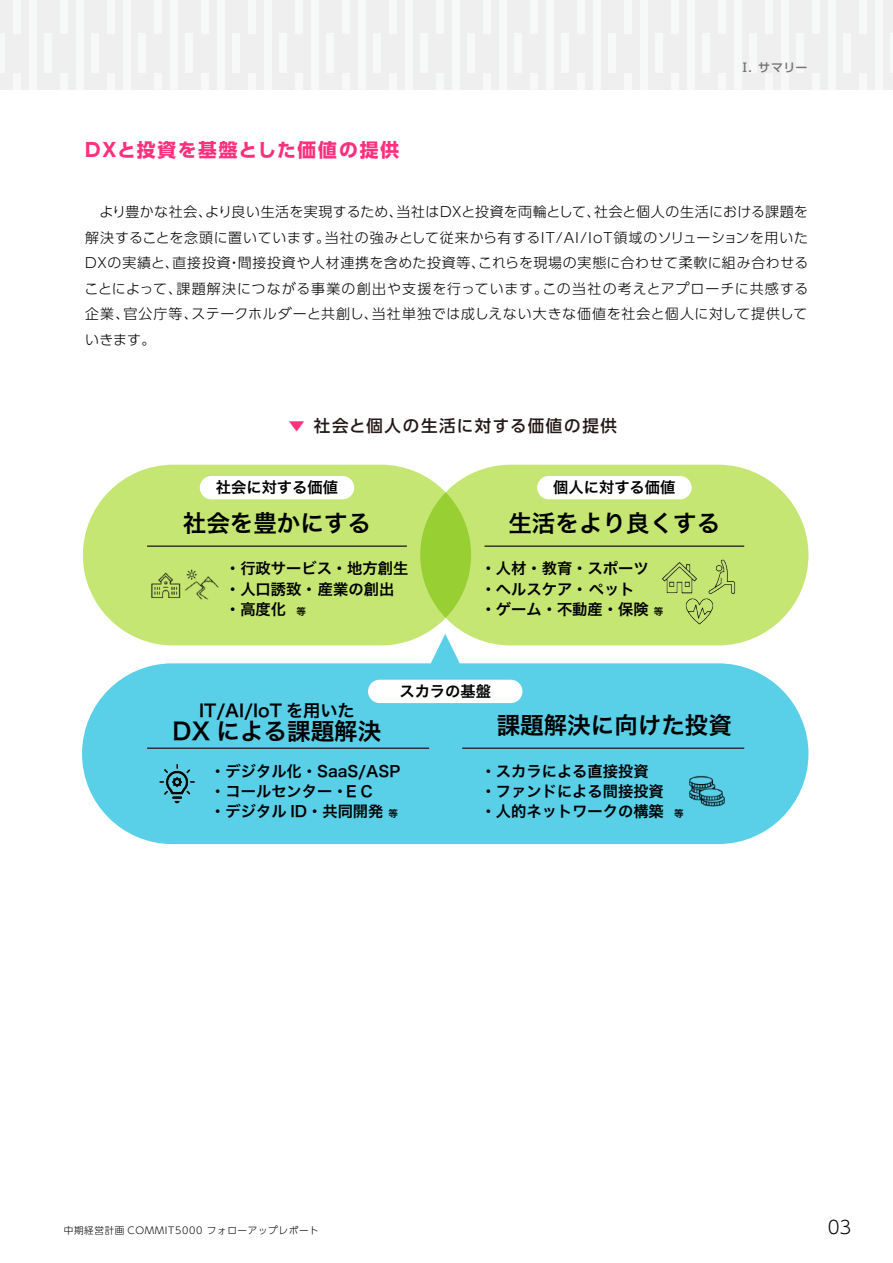
<style>
.page{position:relative;width:893px;height:1263px;background:#fff}
.page>*{position:absolute;margin:0;border:0;box-sizing:border-box;transform-origin:0 0}
.t1{font:23.55px "Hiragino Sans W6";color:#000}
.t2{font:700 18.75px "UD Shin Go Pro";letter-spacing:.095em;color:#ff307d}
.t3{font:300 18px "UD Shin Go Pro";color:#000}
.t4{font:17.1px "Hiragino Sans W6";color:#000}
.t5{font:500 16.5px "UD Shin Go Pro";letter-spacing:.1em;color:#231815}
.t6{font:15.3px/20.4px "Hiragino Sans W6";color:#000}
.t7{font:300 13.95px/25.5px "UD Shin Go Pro";letter-spacing:.045em;color:#000;text-align:justify}
.t8{font:500 12px "UD Shin Go Pro";color:#747374}
.t9{font:300 9.6px "UD Shin Go Pro";letter-spacing:.07em;color:#000}
.s1{color:#ff307d}
.s2{font-size:9.6px}
</style>
<div class="page">
<div style="left:0;top:0;width:893px;height:89px;background:#efefef"></div>
<svg style="left:82px;top:634px;width:726px;height:210px;fill:#59cfe8"></svg>
<div style="left:420px;top:465px;width:388px;height:180px;background:#c5e672;border-radius:90px"></div>
<div style="left:537px;top:476px;width:155px;height:23px;background:#fff;border-radius:12px"></div>
<img style="left:708px;top:559px;width:28px;height:35px">
<img style="left:685px;top:592px;width:33px;height:33px">
<img style="left:662px;top:562px;width:37px;height:35px">
<hr style="left:484px;top:545px;width:260px;height:2px;background:#231815">
<div style="left:83px;top:465px;width:388px;height:180px;background:#c5e672;border-radius:90px"></div>
<div style="left:200px;top:476px;width:154px;height:23px;background:#fff;border-radius:12px"></div>
<div style="left:368px;top:680px;width:154px;height:23px;background:#fff;border-radius:12px"></div>
<hr style="left:147px;top:545px;width:260px;height:2px;background:#231815">
<img style="left:151px;top:569px;width:68px;height:31px">
<hr style="left:462px;top:747px;width:282px;height:2px;background:#231815">
<hr style="left:147px;top:747px;width:282px;height:2px;background:#231815">
<img style="left:156px;top:763px;width:42px;height:42px">
<img style="left:686px;top:770px;width:41px;height:41px">
<h2 class="t2" style="left:85px;top:135px;width:316px">DXと投資を基盤とした価値の提供</h2>
<p class="t8" style="left:739px;top:57px;width:70px">Ⅰ. サマリー</p>
<p class="t7" style="left:84px;top:199px;width:726px">　より豊かな社会、より良い生活を実現するため、当社はDXと投資を両輪として、社会と個人の生活における課題を解決することを念頭に置いています。当社の強みとして従来から有するIT/AI/IoT領域のソリューションを用いたDXの実績と、直接投資・間接投資や人材連携を含めた投資等、これらを現場の実態に合わせて柔軟に組み合わせることによって、課題解決につながる事業の創出や支援を行っています。この当社の考えとアプローチに共感する企業、官公庁等、ステークホルダーと共創し、当社単独では成しえない大きな価値を社会と個人に対して提供していきます。</p>
<p class="t5" style="left:289px;top:413px;width:330px"><span class="s1">▼</span> 社会と個人の生活に対する価値の提供</p>
<p class="t6" style="left:216px;top:476px;width:124px">社会に対する価値</p>
<p class="t6" style="left:553px;top:476px;width:124px">個人に対する価値</p>
<h1 class="t1" style="left:183px;top:502px;width:190px">社会を豊かにする</h1>
<h1 class="t1" style="left:508px;top:502px;width:213px">生活をより良くする</h1>
<p class="t6" style="left:225px;top:558px;width:185px">・行政サービス・地方創生・人口誘致・ 産業の創出・高度化 <span class="s2">等</span></p>
<p class="t6" style="left:481px;top:558px;width:184px">・人材・教育・スポーツ・ヘルスケア・ ペット<br>・ゲーム・不動産・保険 <span class="s2">等</span></p>
<p class="t4" style="left:199px;top:695px;width:157px">IT/AI/IoT を用いた</p>
<h1 class="t1" style="left:173px;top:710px;width:210px">DX による課題解決</h1>
<p class="t6" style="left:399px;top:680px;width:93px">スカラの基盤</p>
<h1 class="t1" style="left:497px;top:704px;width:237px">課題解決に向けた投資</h1>
<p class="t6" style="left:210px;top:760px;width:192px">・デジタル化・SaaS/ASP・コールセンター・ＥＣ<br>・デジタル ID・共同開発 <span class="s2">等</span></p>
<p class="t6" style="left:481px;top:760px;width:204px">・スカラによる直接投資<br>・ファンドによる間接投資<br>・人的ネットワークの構築 <span class="s2">等</span></p>
<p class="t9" style="left:64px;top:1223px;width:257px">中期経営計画 COMMIT5000 フォローアップレポート</p>
<p class="t3" style="left:828px;top:1212px;width:25px">03</p>
</div>
